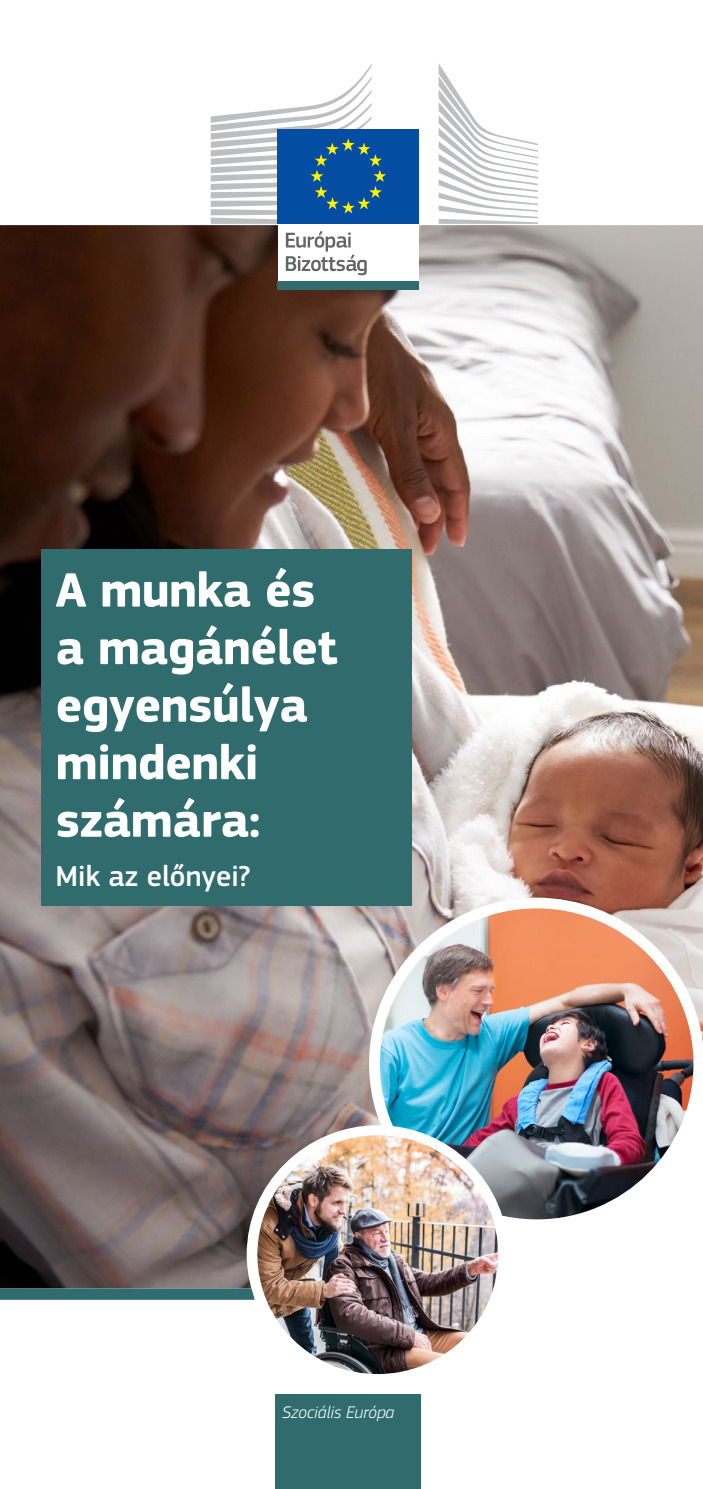
<style>
.page{position:relative;width:703px;height:1489px;background:#fff}
.page>*{position:absolute;margin:0;border:0;box-sizing:border-box;transform-origin:0 0}
.t1{font:700 50px/57.5px "EC Square Sans Pro";letter-spacing:-.01em;color:#fff}
.t2{font:500 30px "EC Square Sans Pro";color:#fff}
.ISSN{font:italic 300 17.5px "EC Square Sans Pro";color:#fff}
</style>
<div class="page">
<img style="left:0;top:225px;width:703px;height:1063px">
<div style="left:279px;top:1394px;width:141px;height:94px;background:#306c6d"></div>
<div style="left:275px;top:1394px;width:141px;height:94px;background:#306c6d"></div>
<svg style="left:0;top:1288px;width:252px;height:11px;background:#356e6f"></svg>
<img style="left:380px;top:908px;width:313px;height:311px">
<img style="left:252px;top:1130px;width:251px;height:242px">
<div style="left:247px;top:1125px;width:261px;height:258px;border:10px solid #fff;border-radius:50%"></div>
<div style="left:278px;top:221px;width:141px;height:63px;background:#fff"></div>
<div style="left:278px;top:129px;width:141px;height:95px;background:#034ea2"></div>
<svg style="left:211px;top:64px;width:175px;height:160px"></svg>
<div style="left:278px;top:282px;width:141px;height:8px;background:#306c6d"></div>
<svg style="left:439px;top:64px;width:99px;height:160px"></svg>
<svg style="left:286px;top:231px;width:81px;height:44px"></svg>
<div style="left:41px;top:549px;width:371px;height:356px;background:#306c6d"></div>
<p class="t1" style="left:56px;top:563px;width:284px">A munka és a magánélet egyensúlya mindenki számára:</p>
<p class="t2" style="left:56px;top:858px;width:196px">Mik az előnyei?</p>
<p class="ISSN" style="left:282px;top:1401px;width:114px">Szociális Európa</p>
<p class="ISSN" style="left:286px;top:1401px;width:95px">Social Europe</p>
</div>
